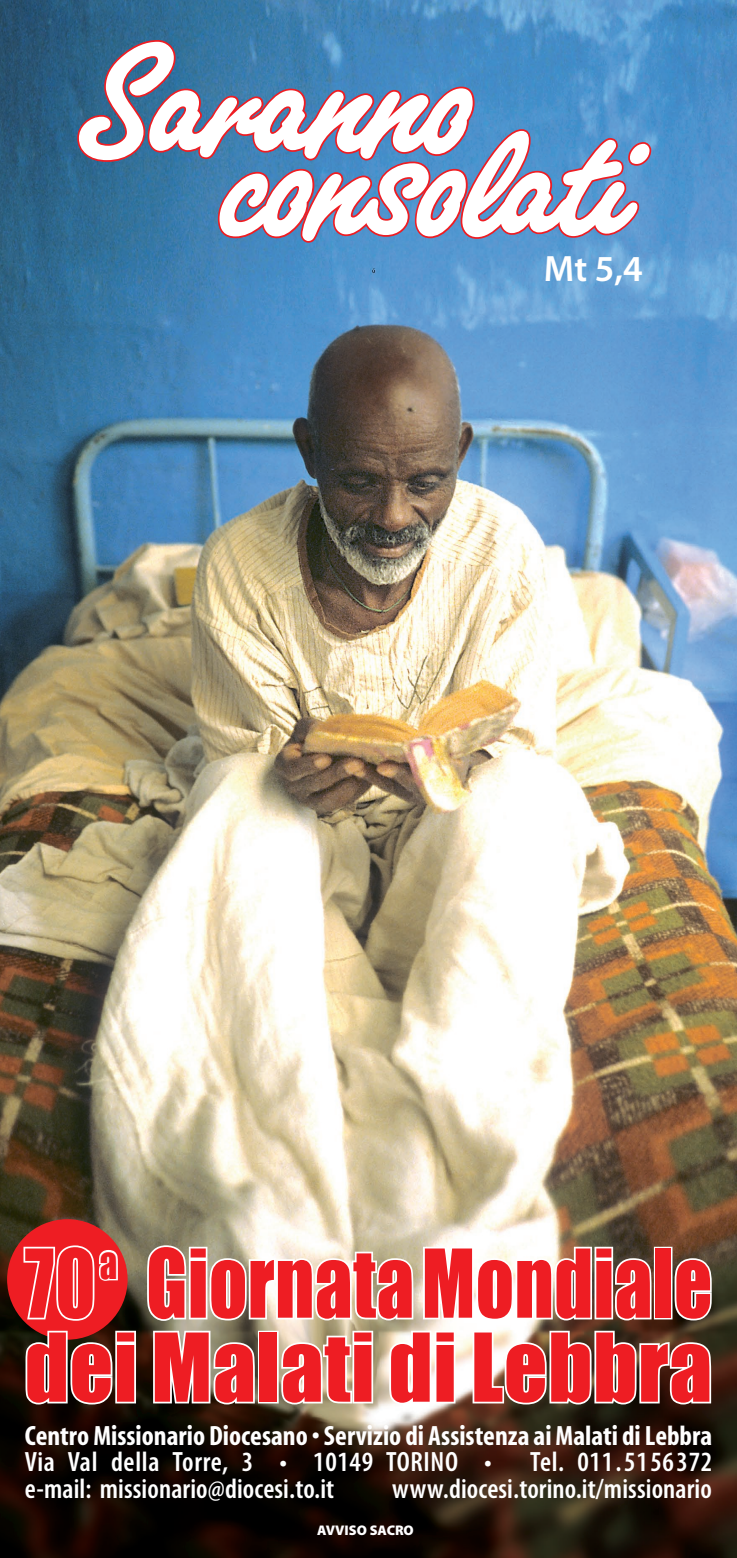
<style>
.page{position:relative;width:737px;height:1558px;background:#fff}
.page>*{position:absolute;margin:0;border:0;box-sizing:border-box;transform-origin:0 0}
.t1{font:175px "Freestyle Script LT Bold";color:#fff}
.Normale{font:87.5px "Impact";letter-spacing:.01em;color:#ee1d23;scale:.85 1}
.Normale-2{font:87.5px "Impact";letter-spacing:.01em;color:#ee1d23}
.t2{font:600 36.75px "Myriad Pro";color:#fff}
.Normale-3{font:600 condensed 28px "Myriad Pro";letter-spacing:.005em;color:#fff}
.Normale-4{font:700 condensed 28px "Myriad";color:#fff}
.Normale-5{font:600 condensed 28px "Myriad Pro";letter-spacing:.025em;color:#fff}
.Normale-6{font:900 14px "Myriad Pro";color:#fff}
</style>
<div class="page">
<img style="left:0;top:0;width:737px;height:1558px">
<svg style="left:75px;top:38px;width:578px;height:207px;background:#5d75a2"></svg>
<div style="left:7px;top:1219px;width:121px;height:120px;background:#ee1d23;border-radius:50%"></div>
<svg style="left:22px;top:1243px;width:98px;height:80px"></svg>
<svg style="left:23px;top:1329px;width:115px;height:78px"></svg>
<img style="left:145px;top:1209px;width:569px;height:198px">
<p class="t1" style="left:92px;top:5px;width:387px">Saranno</p>
<p class="t1" style="left:229px;top:87px;width:407px">consolati</p>
<p class="t2" style="left:544px;top:245px;width:100px">Mt 5,4</p>
<p class="Normale" style="left:25px;top:1229px;width:810px">70<sup>a</sup> Giornata Mondiale</p>
<p class="Normale-2" style="left:25px;top:1313px;width:689px">dei Malati di Lebbra</p>
<p class="Normale-4" style="left:25px;top:1421px;width:689px">Centro Missionario Diocesano • Servizio di Assistenza ai Malati di Lebbra</p>
<p class="Normale-5" style="left:25px;top:1444px;width:468px">Via Val della Torre, 3 • 10149 TORINO •</p>
<p class="Normale-5" style="left:530px;top:1444px;width:183px">Tel. 011.5156372</p>
<p class="Normale-3" style="left:25px;top:1471px;width:311px">e-mail: missionario@diocesi.to.it</p>
<p class="Normale-3" style="left:392px;top:1471px;width:321px">www.diocesi.torino.it/missionario</p>
<p class="Normale-6" style="left:317px;top:1521px;width:98px">AVVISO SACRO</p>
</div>
